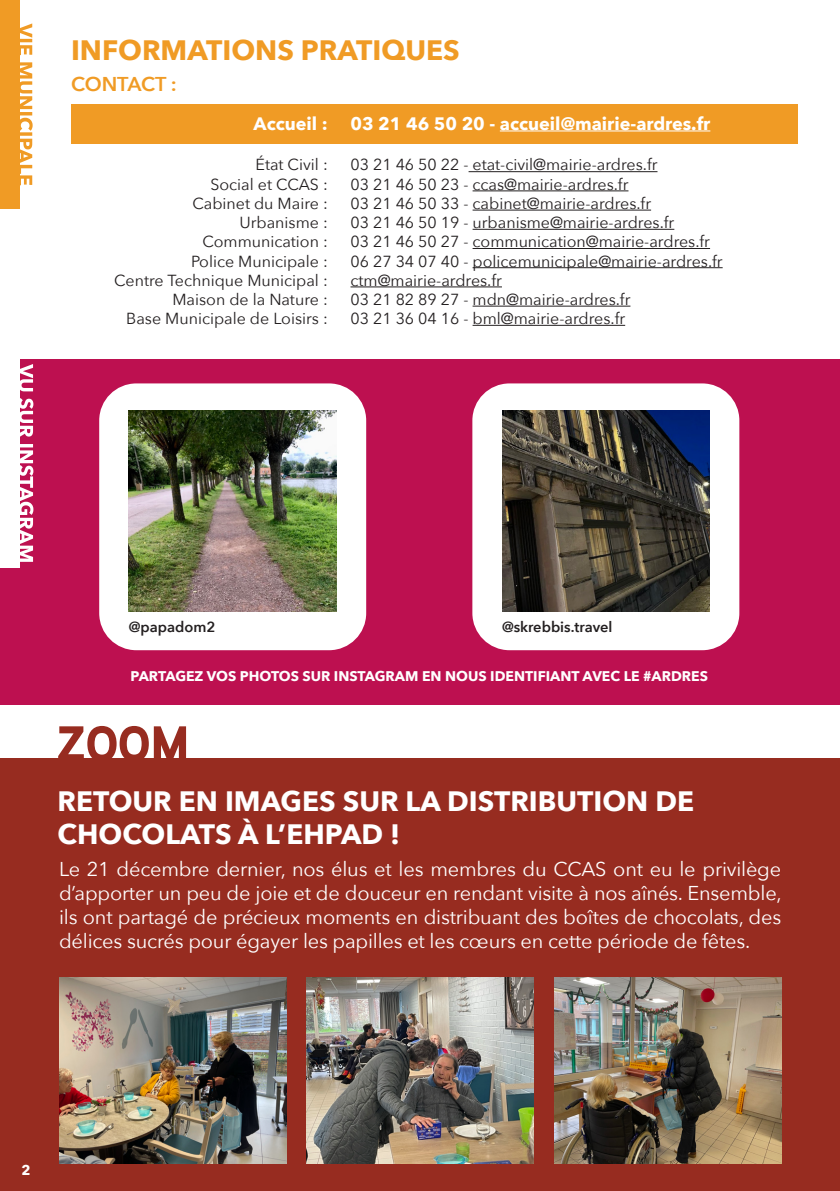
<style>
.page{position:relative;width:840px;height:1191px;background:#fff}
.page>*{position:absolute;margin:0;border:0;box-sizing:border-box;transform-origin:0 0}
.t1{font:700 28px "Avenir Next";color:#fff}
.t2{font:700 28px "Avenir Next";color:#f09b25}
.t3{font:20px/24px "Avenir Next";letter-spacing:-.01em;color:#fff;text-align:justify}
.t4{font:600 20px "Avenir Next";letter-spacing:-.01em;color:#f09b25}
.t5{font:700 18px "Avenir Next";color:#fff}
.t6{font:16px "Avenir Next";color:#231f20}
.t7{font:600 14.6px "Avenir Next";color:#231f20}
.t8{font:700 14px "Avenir Next";color:#fff}
</style>
<div class="page">
<div style="left:0;top:758px;width:839px;height:433px;background:#972c20"></div>
<hr style="left:468px;top:171px;width:189px;height:1px;background:#231f20">
<hr style="left:472px;top:190px;width:156px;height:1px;background:#231f20">
<hr style="left:472px;top:210px;width:178px;height:1px;background:#231f20">
<hr style="left:472px;top:229px;width:202px;height:1px;background:#231f20">
<hr style="left:472px;top:248px;width:237px;height:1px;background:#231f20">
<hr style="left:472px;top:267px;width:250px;height:1px;background:#231f20">
<hr style="left:350px;top:286px;width:151px;height:1px;background:#231f20">
<hr style="left:472px;top:306px;width:158px;height:1px;background:#231f20">
<hr style="left:472px;top:325px;width:152px;height:1px;background:#231f20">
<div style="left:71px;top:104px;width:726px;height:40px;background:#f09b25"></div>
<hr style="left:499px;top:130px;width:211px;height:1px;background:#fff">
<div style="left:0;top:358px;width:839px;height:346px;background:#bd1050"></div>
<div style="left:0;top:330px;width:20px;height:237px;background:#fff"></div>
<svg style="left:20px;top:364px;width:13px;height:198px"></svg>
<div style="left:0;top:0;width:19px;height:209px;background:#f09b25"></div>
<svg style="left:19px;top:23px;width:14px;height:162px"></svg>
<div style="left:99px;top:383px;width:267px;height:267px;background:#fff;border-radius:37px"></div>
<div style="left:472px;top:383px;width:267px;height:267px;background:#fff;border-radius:37px"></div>
<img style="left:129px;top:410px;width:207px;height:201px">
<img style="left:502px;top:410px;width:207px;height:201px">
<svg style="left:58px;top:726px;width:128px;height:32px"></svg>
<img style="left:306px;top:977px;width:227px;height:186px">
<img style="left:59px;top:977px;width:227px;height:186px">
<img style="left:554px;top:977px;width:226px;height:186px">
<p class="t2" style="left:71px;top:26px;width:390px">INFORMATIONS PRATIQUES</p>
<p class="t4" style="left:71px;top:66px;width:107px">CONTACT :</p>
<p class="t5" style="left:253px;top:108px;width:76px">Accueil :</p>
<p class="t5" style="left:350px;top:108px;width:361px">03 21 46 50 20 - accueil@mairie-ardres.fr</p>
<p class="t6" style="left:255px;top:151px;width:74px">État Civil :</p>
<p class="t6" style="left:210px;top:171px;width:119px">Social et CCAS :</p>
<p class="t6" style="left:192px;top:190px;width:137px">Cabinet du Maire :</p>
<p class="t6" style="left:239px;top:209px;width:90px">Urbanisme :</p>
<p class="t6" style="left:202px;top:228px;width:127px">Communication :</p>
<p class="t6" style="left:191px;top:247px;width:138px">Police Municipale :</p>
<p class="t6" style="left:114px;top:267px;width:215px">Centre Technique Municipal :</p>
<p class="t6" style="left:172px;top:286px;width:157px">Maison de la Nature :</p>
<p class="t6" style="left:126px;top:305px;width:203px">Base Municipale de Loisirs :</p>
<p class="t6" style="left:350px;top:151px;width:308px">03 21 46 50 22 - etat-civil@mairie-ardres.fr</p>
<p class="t6" style="left:350px;top:171px;width:279px">03 21 46 50 23 - ccas@mairie-ardres.fr</p>
<p class="t6" style="left:350px;top:190px;width:302px">03 21 46 50 33 - cabinet@mairie-ardres.fr</p>
<p class="t6" style="left:350px;top:209px;width:325px">03 21 46 50 19 - urbanisme@mairie-ardres.fr</p>
<p class="t6" style="left:350px;top:228px;width:361px">03 21 46 50 27 - communication@mairie-ardres.fr</p>
<p class="t6" style="left:350px;top:247px;width:373px">06 27 34 07 40 - policemunicipale@mairie-ardres.fr</p>
<p class="t6" style="left:350px;top:267px;width:153px">ctm@mairie-ardres.fr</p>
<p class="t6" style="left:350px;top:286px;width:281px">03 21 82 89 27 - mdn@mairie-ardres.fr</p>
<p class="t6" style="left:350px;top:305px;width:276px">03 21 36 04 16 - bml@mairie-ardres.fr</p>
<p class="t7" style="left:129px;top:614px;width:88px">@papadom2</p>
<p class="t7" style="left:501px;top:614px;width:112px">@skrebbis.travel</p>
<p class="t8" style="left:130px;top:664px;width:578px">PARTAGEZ VOS PHOTOS SUR INSTAGRAM EN NOUS IDENTIFIANT AVEC LE #ARDRES</p>
<p class="t1" style="left:58px;top:776px;width:637px">RETOUR EN IMAGES SUR LA DISTRIBUTION DE</p>
<p class="t1" style="left:58px;top:810px;width:344px">CHOCOLATS À L’EHPAD !</p>
<p class="t3" style="left:59px;top:856px;width:723px">Le 21 décembre dernier, nos élus et les membres du CCAS ont eu le privilège d’apporter un peu de joie et de douceur en rendant visite à nos aînés. Ensemble, ils ont partagé de précieux moments en distribuant des boîtes de chocolats, des délices sucrés pour égayer les papilles et les cœurs en cette période de fêtes.</p>
<p class="t8" style="left:21px;top:1157px;width:11px">2</p>
</div>
